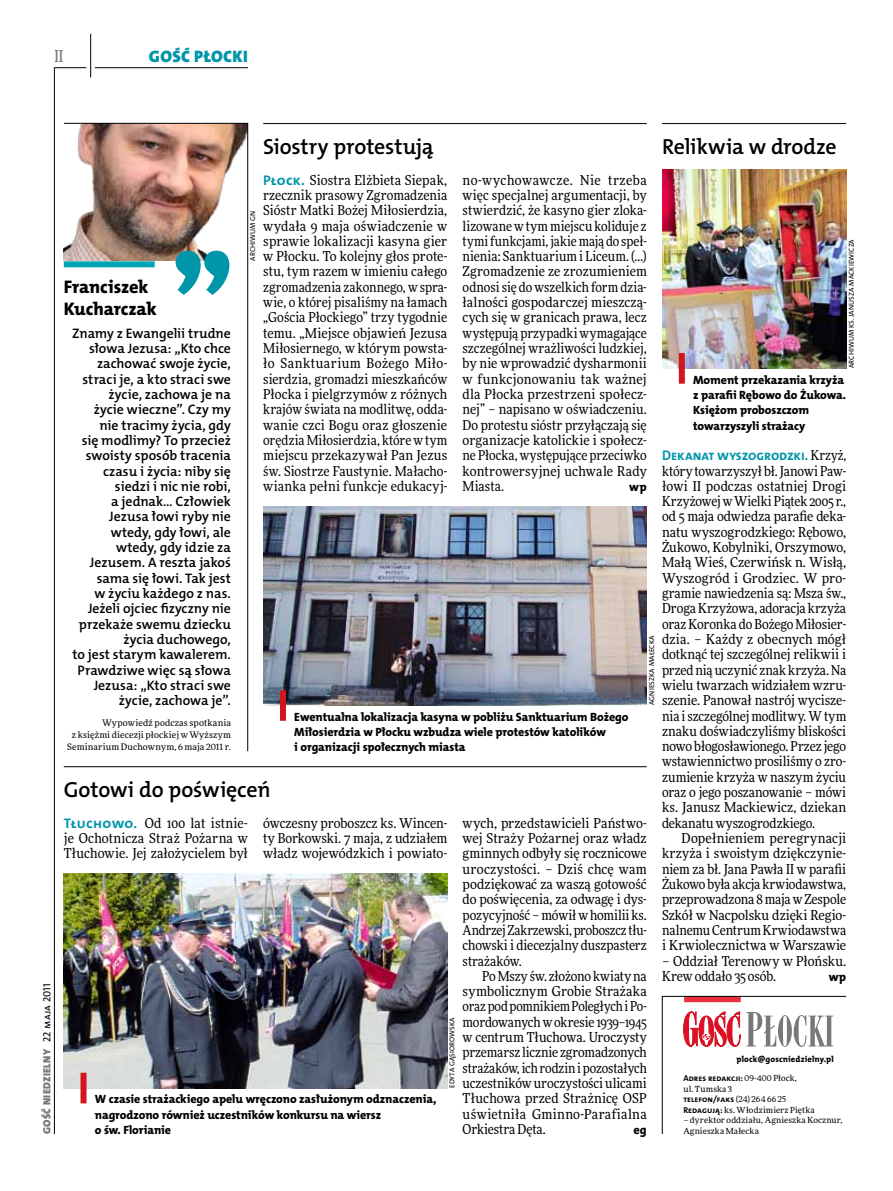
<style>
.page{position:relative;width:893px;height:1191px;background:#fff}
.page>*{position:absolute;margin:0;border:0;box-sizing:border-box;transform-origin:0 0}
.t1{font:21.9px "The Mix HP6 Se Bld";letter-spacing:-.01em;color:#000}
.t2{font:18.3px/21.6px "The Mix HP8 Ex Bld";letter-spacing:-.005em;color:#000}
.t3{font:16.65px "The Mix HP9 Blk";letter-spacing:.02em;color:#0096aa}
.t4{font:500 16.5px "Freeday Narrow";color:#787779;scale:.9 1}
.t5{font:13.95px "The Mix HP7 Bld";letter-spacing:-.01em;color:#0096aa}
.t6{font:13.8px/15.3px "The Mix HP6 Se Bld";letter-spacing:-.005em;color:#000;text-align:right}
.t7{font:13.65px/15.3px "Freeday Narrow News";color:#000;text-align:justify}
.t8{font:12.3px "The Mix HP8 Ex Bld";color:#000}
.t9{font:12px/15.3px "The Mix HP8 Ex Bld";letter-spacing:-.005em;color:#000}
.t10{font:10.5px "The Mix HP9 Blk";letter-spacing:.025em;color:#787779}
.t11{font:9px/12px "Freeday News";letter-spacing:.015em;color:#000;text-align:right}
.t12{font:8.55px "The Mix HP7 Bld";letter-spacing:.005em;color:#000}
.t13{font:8.55px "The Mix HP8 Ex Bld";letter-spacing:.015em;color:#000}
.t14{font:8.4px/10.5px "Freeday News";letter-spacing:.02em;color:#000}
.t15{font:7.2px "The Mix HP5 Plain";letter-spacing:.01em;color:#000}
.s1{font-family:"The Mix HP5 Plain";color:#000}
.s2{font-family:"The Mix HP7 Bld";font-size:13.95px;color:#0096aa}
.s3{font-family:"Freeday Narrow News";font-size:13.65px;color:#000}
.s4{font-family:"Freeday News";font-size:8.4px}
.s5{font-family:"The Mix HP7 Bld";font-size:8.55px}
</style>
<div class="page">
<hr style="left:54px;top:67px;width:1px;height:1067px;background:#000">
<hr style="left:90px;top:34px;width:1px;height:43px;background:#000">
<hr style="left:54px;top:67px;width:32px;height:1px;background:#000">
<hr style="left:95px;top:67px;width:153px;height:1px;background:#000">
<svg style="left:64px;top:123px;width:184px;height:628px"></svg>
<div style="left:64px;top:261px;width:91px;height:6px;background:#00a5b6"></div>
<svg style="left:176px;top:251px;width:53px;height:44px"></svg>
<svg style="left:662px;top:996px;width:185px;height:138px"></svg>
<hr style="left:64px;top:766px;width:583px;height:1px;background:#000">
<img style="left:64px;top:873px;width:383px;height:215px">
<hr style="left:662px;top:123px;width:184px;height:1px;background:#000">
<img style="left:662px;top:169px;width:184px;height:199px">
<div style="left:679px;top:353px;width:6px;height:31px;background:#d3151f"></div>
<hr style="left:263px;top:123px;width:384px;height:1px;background:#000">
<img style="left:263px;top:506px;width:384px;height:199px">
<div style="left:280px;top:690px;width:6px;height:30px;background:#d3151f"></div>
<div style="left:81px;top:1072px;width:6px;height:31px;background:#d3151f"></div>
<p class="t4" style="left:54px;top:46px;width:11px">II</p>
<p class="t3" style="left:149px;top:46px;width:100px">GOŚĆ PŁOCKI</p>
<p class="t10" style="left:40px;top:1134px;width:152px;rotate:-90deg">GOŚĆ NIEDZIELNY <span class="s1">22 maja 2011</span></p>
<h1 class="t1" style="left:662px;top:132px;width:176px">Relikwia w drodze</h1>
<h1 class="t1" style="left:263px;top:132px;width:172px">Siostry protestują</h1>
<p class="t7" style="left:263px;top:172px;width:186px"><span class="s2">Płock.</span> Siostra Elżbieta Siepak, rzecznik prasowy Zgromadzenia Sióstr Matki Bożej Miłosierdzia, wydała 9 maja oświadczenie w sprawie lokalizacji kasyna gier w Płocku. To kolejny głos prote&shy;stu, tym razem w imieniu całego zgromadzenia zakonnego, w spra&shy;wie, o której pisaliśmy na łamach „Gościa Płockiego” trzy tygodnie temu. „Miejsce objawień Jezusa Miłosiernego, w którym powsta&shy;ło Sanktuarium Bożego Miło&shy;sierdzia, gromadzi mieszkańców Płocka i pielgrzymów z różnych krajów świata na modlitwę, odda&shy;wanie czci Bogu oraz głoszenie orędzia Miłosierdzia, które w tym miejscu przekazywał Pan Jezus św. Siostrze Faustynie. Małacho&shy;wianka pełni funkcje edukacyj-</p>
<p class="t7" style="left:463px;top:172px;width:186px">no-wychowawcze. Nie trzeba więc specjalnej argumentacji, by stwierdzić, że kasyno gier zloka&shy;lizowane w tym miejscu koliduje z tymi funkcjami, jakie mają do speł&shy;nienia: Sanktuarium i Liceum. (…)<br>Zgromadzenie ze zrozumieniem odnosi się do wszelkich form dzia&shy;łalności gospodarczej mieszczą&shy;cych się w granicach prawa, lecz występują przypadki wymagające szczególnej wrażliwości ludzkiej, by nie wprowadzić dysharmonii w funkcjonowaniu tak ważnej dla Płocka przestrzeni społecz&shy;nej” – napisano w oświadczeniu.<br>Do protestu sióstr przyłączają się organizacje katolickie i społecz&shy;ne Płocka, występujące przeciwko kontrowersyjnej uchwale Rady Miasta.</p>
<p class="t15" style="left:248px;top:261px;width:52px;rotate:-90deg">archiwum gn</p>
<p class="t15" style="left:847px;top:368px;width:131px;rotate:-90deg">Archiwum ks. Janusza Mackiewicza</p>
<h2 class="t2" style="left:64px;top:276px;width:94px">Franciszek<br>Kucharczak</h2>
<p class="t6" style="left:72px;top:325px;width:160px">Znamy z Ewangelii trudne słowa Jezusa: „Kto chce zachować swoje życie, straci je, a kto straci swe życie, zachowa je na<br>życie wieczne”. Czy my nie tracimy życia, gdy<br>się modlimy? To przecież swoisty sposób tracenia czasu i życia: niby się siedzi i nic nie robi,<br>a jednak… Człowiek<br>Jezusa łowi ryby nie wtedy, gdy łowi, ale wtedy, gdy idzie za<br>Jezusem. A reszta jakoś sama się łowi. Tak jest<br>w życiu każdego z nas.<br>Jeżeli ojciec fizyczny nie przekaże swemu dziecku życia duchowego,<br>to jest starym kawalerem.<br>Prawdziwe więc są słowa<br>Jezusa: „Kto straci swe życie, zachowa je”.</p>
<p class="t11" style="left:67px;top:716px;width:165px">Wypowiedź podczas spotkania<br>z księżmi diecezji płockiej w Wyższym<br>Seminarium Duchownym, 6 maja 2011 r.</p>
<p class="t9" style="left:693px;top:372px;width:155px">Moment przekazania krzyża z parafii Rębowo do Żukowa.<br>Księżom proboszczom towarzyszyli strażacy</p>
<p class="t5" style="left:662px;top:446px;width:186px">Dekanat wyszogrodzki. <span class="s3">Krzyż,</span></p>
<p class="t7" style="left:662px;top:463px;width:186px">który towarzyszył bł. Janowi Paw&shy;łowi II podczas ostatniej Drogi Krzyżowej w Wielki Piątek 2005 r., od 5 maja odwiedza parafie deka&shy;natu wyszogrodzkiego: Rębowo, Żukowo, Kobylniki, Orszymowo, Małą Wieś, Czerwińsk n. Wisłą, Wyszogród i Grodziec. W pro&shy;gramie nawiedzenia są: Msza św., Droga Krzyżowa, adoracja krzyża oraz Koronka do Bożego Miłosier&shy;dzia. – Każdy z obecnych mógł dotknąć tej szczególnej relikwii i przed nią uczynić znak krzyża. Na wielu twarzach widziałem wzru&shy;szenie. Panował nastrój wycisze&shy;nia i szczególnej modlitwy. W tym znaku doświadczyliśmy bliskości nowo błogosławionego. Przez jego wstawiennictwo prosiliśmy o zro&shy;zumienie krzyża w naszym życiu oraz o jego poszanowanie – mówi ks. Janusz Mackiewicz, dziekan dekanatu wyszogrodzkiego.</p>
<p class="t7" style="left:662px;top:830px;width:186px;text-indent:20px">Dopełnieniem peregrynacji krzyża i swoistym dziękczynie&shy;niem za bł. Jana Pawła II w parafii Żukowo była akcja krwiodawstwa, przeprowadzona 8 maja w Zespole Szkół w Nacpolsku dzięki Regio&shy;nalnemu Centrum Krwiodawstwa i Krwiolecznictwa w Warszawie</p>
<p class="t7" style="left:662px;top:953px;width:186px">– Oddział Terenowy w Płońsku.<br>Krew oddało 35 osób.</p>
<p class="t8" style="left:629px;top:479px;width:19px">wp</p>
<p class="t15" style="left:647px;top:705px;width:71px;rotate:-90deg">Agnieszka Małecka</p>
<p class="t9" style="left:294px;top:709px;width:336px">Ewentualna lokalizacja kasyna w pobliżu Sanktuarium Bożego<br>Miłosierdzia w Płocku wzbudza wiele protestów katolików<br>i organizacji społecznych miasta</p>
<h1 class="t1" style="left:64px;top:775px;width:208px">Gotowi do poświęceń</h1>
<p class="t7" style="left:64px;top:815px;width:186px"><span class="s2">Tłuchowo.</span> Od 100 lat istnie&shy;je Ochotnicza Straż Pożarna w Tłuchowie. Jej założycielem był</p>
<p class="t7" style="left:263px;top:815px;width:186px">ówczesny proboszcz ks. Wincen&shy;ty Borkowski. 7 maja, z udziałem władz wojewódzkich i powiato-</p>
<p class="t7" style="left:463px;top:815px;width:186px">wych, przedstawicieli Państwo&shy;wej Straży Pożarnej oraz władz gminnych odbyły się rocznicowe uroczystości. – Dziś chcę wam podziękować za waszą gotowość do poświęcenia, za odwagę i dys&shy;pozycyjność – mówił w homilii ks.<br>Andrzej Zakrzewski, proboszcz tłu&shy;chowski i diecezjalny duszpasterz strażaków.</p>
<p class="t7" style="left:463px;top:968px;width:186px;text-indent:20px">Po Mszy św. złożono kwiaty na symbolicznym Grobie Strażaka oraz pod pomnikiem Poległych i Po&shy;mordowanych w okresie 1939–1945 w centrum Tłuchowa. Uroczysty przemarsz licznie zgromadzonych strażaków, ich rodzin i pozostałych uczestników uroczystości ulicami Tłuchowa przed Strażnicę OSP uświetniła Gminno-Parafialna Orkiestra Dęta.</p>
<p class="t8" style="left:829px;top:968px;width:19px">wp</p>
<p class="t15" style="left:447px;top:1088px;width:72px;rotate:-90deg">E dyta Gąsiorowska</p>
<p class="t13" style="left:736px;top:1053px;width:99px">plock@goscniedzielny.pl</p>
<p class="t12" style="left:683px;top:1073px;width:115px">Adres redakcji: <span class="s4">09-400 Płock,</span></p>
<p class="t14" style="left:683px;top:1083px;width:50px">ul. Tumska 3</p>
<p class="t12" style="left:683px;top:1094px;width:104px">telefon/faks <span class="s4">(24) 264 66 25</span></p>
<p class="t14" style="left:683px;top:1104px;width:133px"><span class="s5">Redagują:</span> ks. Włodzimierz Piętka</p>
<p class="t14" style="left:683px;top:1115px;width:161px">– dyrektor oddziału, Agnieszka Kocznur,<br>Agnieszka Małecka</p>
<p class="t9" style="left:95px;top:1091px;width:343px">W czasie strażackiego apelu wręczono zasłużonym odznaczenia, nagrodzono również uczestników konkursu na wiersz<br>o św. Florianie</p>
<p class="t8" style="left:633px;top:1122px;width:15px">eg</p>
</div>
